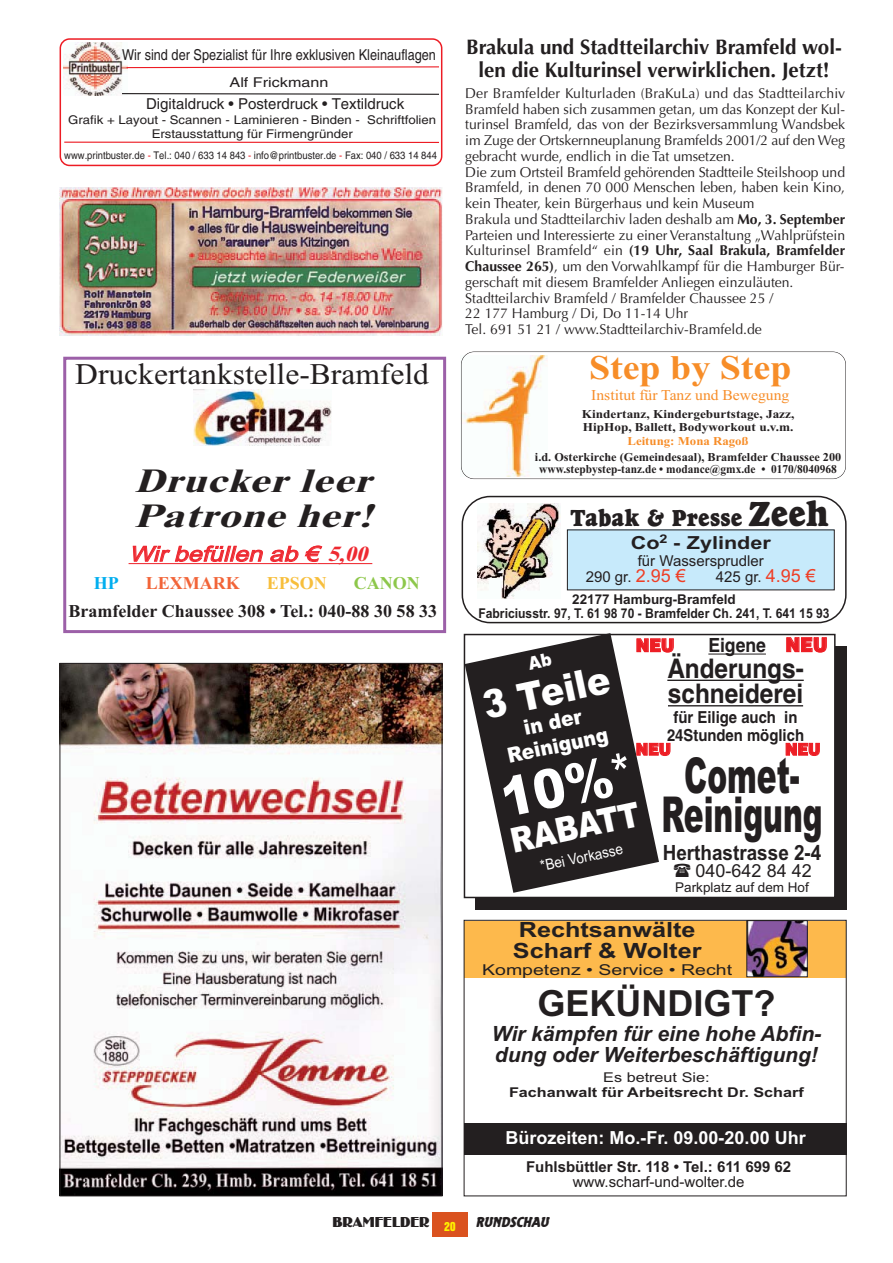
<style>
.page{position:relative;width:893px;height:1263px;background:#fff}
.page>*{position:absolute;margin:0;border:0;box-sizing:border-box;transform-origin:0 0}
.t1{font:900 54px "Arial";color:#fff;scale:.9 1}
.t2{font:900 49.5px/39px "Arial";color:#231f20;text-align:center;scale:.6 1}
.t3{font:900 39px "Arial";color:#fff;scale:.9 1}
.t4{font:700 36px "Arial";color:#231f20}
.t5{font:700 34.5px "Times New Roman";color:#f78d28;scale:1.1 1}
.t6{font:900 34.5px "Arial";color:#fff;scale:.85 1}
.t7{font:italic 700 condensed 33px/34.5px "Times New Roman";color:#231f20;scale:1.5 1}
.t8{font:30px "Times New Roman";color:#231f20;scale:1.05 1}
.t9{font:700 27px/25.5px "Helvetica";color:#231f20;scale:.9 1}
.t10{font:24px "Goudy Heavyface Cd";color:#231f20;scale:1.08 1}
.t11{font:700 21px/22.5px "Optima";color:#231f20;text-align:center}
.t12{font:italic 700 21px/21px "Arial";color:#231f20}
.t13{font:700 21px/21px "Arial";color:#231f20;scale:1.2 1}
.t14{font:italic 21px "Arial Unicode MS";color:#ee2931;scale:1.2 1}
.t15{font:700 21px "Arial";color:#231f20;scale:.9 1}
.t16{font:900 21px/24px "Arial";color:#fff;text-align:center;scale:.9 1}
.t17{font:700 19.5px "Helvetica";color:#231f20;scale:.9 1}
.t18{font:700 18px "Times New Roman";color:#231f20}
.t19{font:700 18px "Arial";color:#fff}
.t20{font:700 18px "Arial";color:#231f20;scale:1.2 1}
.t21{font:18px "Arial";color:#231f20}
.t22{font:700 18px "Times New Roman";color:#f26438}
.t23{font:700 18px "Times New Roman";color:#f7be3b}
.t24{font:700 18px "Times New Roman";color:#8dc74a}
.t25{font:900 18px "Helvetica";color:#ed1e25;scale:.9 1}
.t26{font:700 18px "Times New Roman";color:#00aeef}
.t27{font:700 16.5px/18px "Helvetica";color:#231f20;text-align:center;scale:.9 1}
.t28{font:900 16.5px "Helvetica";letter-spacing:-.005em;color:#ed1e25;scale:.9 1}
.t29{font:15px/16.5px "Arial";color:#231f20}
.t30{font:15px "Helvetica";color:#231f20;scale:.85 1}
.t31{font:15px "Helvetica";color:#231f20}
.t32{font:700 15px "Arial";color:#231f20}
.t33{font:15px "Times New Roman";color:#f78d28;scale:1.04 1}
.t34{font:15px "Arial";color:#231f20;scale:1.3 1}
.t35{font:15px "Birmingham";color:#231f20}
.t36{font:15px "Arial";color:#fff;scale:.9 1}
.t37{font:italic 15px "Elmshorn";color:#231f20}
.t38{font:14.25px/15.8px "Optima";color:#231f20}
.t39{font:700 13.5px/13.5px "Arial";color:#231f20;text-align:center}
.t40{font:700 13.5px "Arial";color:#231f20;scale:1.2 1}
.t41{font:13.5px "Arial";color:#231f20}
.t42{font:13.5px "Arial";color:#231f20;scale:1.2 1}
.t43{font:13.5px "Helvetica";color:#231f20;scale:1.2 1}
.t44{font:700 12px/12px "Times New Roman";color:#231f20;text-align:center}
.t45{font:12px/13.5px "Helvetica";color:#231f20;text-align:center;scale:1.1 1}
.t46{font:700 12px/13.5px "Times New Roman";color:#231f20;scale:1.1 1}
.t47{font:700 12px "Times New Roman";color:#f78d28;scale:1.07 1}
.t48{font:10.5px "Helvetica";color:#231f20;scale:.9 1}
.s1{color:#ed1c24}
.s2{font-family:"Times New Roman";font-weight:700;font-stretch:condensed}
.s3{font-weight:700}
.s4{font-size:36px}
.s5{font-size:18px;color:#ef3e25}
.s6{font-weight:900;color:#ed1e25}
.s7{font-weight:400}
</style>
<div class="page">
<div style="left:432px;top:1212px;width:35px;height:25px;background:#da521f"></div>
<div style="left:464px;top:921px;width:381px;height:56px;background:#fdb94c"></div>
<img style="left:748px;top:922px;width:57px;height:53px">
<div style="left:746px;top:920px;width:61px;height:57px;border:1px solid #231f20"></div>
<div style="left:464px;top:1123px;width:382px;height:31px;background:#231f20"></div>
<div style="left:463px;top:920px;width:383px;height:276px;border:1px solid #231f20"></div>
<img style="left:60px;top:187px;width:382px;height:149px">
<div style="left:63px;top:357px;width:383px;height:276px;border:3px solid #9c60a8"></div>
<hr style="left:128px;top:563px;width:190px;height:1px;background:#ee2931">
<hr style="left:318px;top:563px;width:54px;height:1px;background:#ee2931">
<img style="left:194px;top:389px;width:138px;height:57px">
<div style="left:475px;top:647px;width:371px;height:263px;background:#231f20"></div>
<div style="left:464px;top:635px;width:370px;height:262px;background:#fff"></div>
<div style="left:463px;top:634px;width:372px;height:264px;border:2px solid #231f20"></div>
<svg style="left:464px;top:633px;width:195px;height:260px;fill:#231f20"></svg>
<hr style="left:708px;top:654px;width:58px;height:1px;background:#231f20">
<hr style="left:667px;top:680px;width:136px;height:1px;background:#231f20">
<hr style="left:668px;top:705px;width:135px;height:1px;background:#231f20">
<svg style="left:60px;top:38px;width:382px;height:128px"></svg>
<img style="left:64px;top:43px;width:63px;height:52px">
<svg style="left:125px;top:66px;width:315px;height:3px"></svg>
<hr style="left:64px;top:142px;width:375px;height:1px;background:#ed1c24">
<svg style="left:121px;top:92px;width:319px;height:3px"></svg>
<svg style="left:461px;top:496px;width:385px;height:127px"></svg>
<img style="left:477px;top:503px;width:83px;height:96px">
<div style="left:567px;top:530px;width:267px;height:60px;background:#c7eafb"></div>
<img style="left:62px;top:665px;width:378px;height:529px">
<img style="left:460px;top:355px;width:87px;height:122px">
<div style="left:461px;top:352px;width:385px;height:127px;border:1px solid #231f20;border-radius:13px"></div>
<svg style="left:527px;top:652px;width:25px;height:18px"></svg>
<p class="t30" style="left:122px;top:49px;width:371px">Wir sind der Spezialist für Ihre exklusiven Kleinauflagen</p>
<p class="t43" style="left:229px;top:77px;width:84px">Alf Frickmann</p>
<p class="t31" style="left:146px;top:98px;width:260px">Digitaldruck • Posterdruck • Textildruck</p>
<p class="t45" style="left:68px;top:114px;width:336px">Grafik + Layout - Scannen - Laminieren - Binden - Schriftfolien<br>Erstausstattung für Firmengründer</p>
<p class="t48" style="left:64px;top:151px;width:415px">www.printbuster.de <span class="s1">-</span> Tel.: 040 / 633 14 843 <span class="s1">-</span> info@printbuster.de <span class="s1">-</span> Fax: 040 / 633 14 844</p>
<h3 class="t8" style="left:75px;top:364px;width:338px">Druckertankstelle-Bramfeld</h3>
<h3 class="t7" style="left:134px;top:467px;width:166px">Drucker leer<br>Patrone her!</h3>
<h3 class="t14" style="left:129px;top:542px;width:204px">Wir befüllen ab € <span class="s2">5,00</span></h3>
<p class="t18" style="left:68px;top:605px;width:370px">Bramfelder Chaussee 308 • Tel.: 040-88 30 58 33</p>
<p class="t26" style="left:94px;top:577px;width:27px">HP</p>
<p class="t22" style="left:146px;top:577px;width:95px">LEXMARK</p>
<p class="t23" style="left:267px;top:577px;width:62px">EPSON</p>
<p class="t24" style="left:354px;top:577px;width:67px">CANON</p>
<h3 class="t11" style="left:466px;top:38px;width:377px">Brakula und Stadtteilarchiv Bramfeld wol&shy;len die Kulturinsel verwirklichen. Jetzt!</h3>
<p class="t38" style="left:465px;top:87px;width:381px">Der Bramfelder Kulturladen (BraKuLa) und das Stadtteilarchiv Bramfeld haben sich zusammen getan, um das Konzept der Kul&shy;turinsel Bramfeld, das von der Bezirksversammlung Wandsbek im Zuge der Ortskernneuplanung Bramfelds 2001/2 auf den Weg gebracht wurde, endlich in die Tat umsetzen.<br>Die zum Ortsteil Bramfeld gehörenden Stadtteile Steilshoop und Bramfeld, in denen 70 000 Menschen leben, haben kein Kino, kein Theater, kein Bürgerhaus und kein Museum<br>Brakula und Stadtteilarchiv laden deshalb am <span class="s3">Mo, 3. September </span>Parteien und Interessierte zu einer Veranstaltung „Wahlprüfstein Kulturinsel Bramfeld“ ein <span class="s3">(19 Uhr, Saal Brakula, Bramfelder Chaussee 265)</span>, um den Vorwahlkampf für die Hamburger Bür&shy;gerschaft mit diesem Bramfelder Anliegen einzuläuten.<br>Stadtteilarchiv Bramfeld / Bramfelder Chaussee 25 /<br>22 177 Hamburg / Di, Do 11-14 Uhr<br>Tel. 691 51 21 / www.Stadtteilarchiv-Bramfeld.de</p>
<h3 class="t5" style="left:589px;top:356px;width:186px">Step by Step</h3>
<p class="t33" style="left:591px;top:390px;width:192px">Institut für Tanz und Bewegung</p>
<p class="t46" style="left:582px;top:409px;width:194px">Kindertanz, Kindergeburtstage, Jazz,<br>HipHop, Ballett, Bodyworkout u.v.m.</p>
<p class="t47" style="left:627px;top:437px;width:115px">Leitung: Mona Ragoß</p>
<p class="t44" style="left:535px;top:453px;width:308px">i.d. Osterkirche (Gemeindesaal), Bramfelder Chaussee 200 www.stepbystep-tanz.de • modance@gmx.de • 0170/8040968</p>
<h3 class="t10" style="left:570px;top:503px;width:241px">Tabak &amp; Presse <span class="s4">Zeeh</span></h3>
<p class="t20" style="left:630px;top:536px;width:118px">Co<sup>2</sup> - Zylinder</p>
<p class="t29" style="left:585px;top:554px;width:180px;text-indent:52px">für Wassersprudler<br>290 gr. <span class="s5">2.95 €</span></p>
<p class="t29" style="left:715px;top:570px;width:102px">425 gr. <span class="s5">4.95 €</span></p>
<p class="t39" style="left:478px;top:594px;width:353px">22177 Hamburg-Bramfeld<br>Fabriciusstr. 97, T. 61 98 70 - Bramfelder Ch. 241, T. 641 15 93</p>
<p class="t25" style="left:635px;top:639px;width:44px">NEU</p>
<h3 class="t17" style="left:708px;top:638px;width:134px">Eigene <span class="s6">NEU</span></h3>
<h3 class="t9" style="left:667px;top:658px;width:153px">Änderungs&shy;schneiderei</h3>
<p class="t27" style="left:667px;top:709px;width:154px">für Eilige auch in<br>24Stunden möglich</p>
<p class="t28" style="left:635px;top:743px;width:41px">NEU</p>
<p class="t28" style="left:785px;top:743px;width:41px">NEU</p>
<h2 class="t2" style="left:661px;top:761px;width:270px">Comet-<br>Reinigung</h2>
<h3 class="t15" style="left:662px;top:845px;width:178px">Herthastrasse 2-4</h3>
<p class="t21" style="left:695px;top:864px;width:118px">040-642 84 42</p>
<p class="t41" style="left:675px;top:882px;width:135px">Parkplatz auf dem Hof</p>
<h3 class="t3" style="left:480px;top:692px;width:144px;rotate:-12deg">3 Teile</h3>
<h3 class="t16" style="left:500px;top:723px;width:115px;rotate:-12deg">in der<br>Reinigung</h3>
<h1 class="t1" style="left:497px;top:780px;width:149px;rotate:-12deg">10%<span class="s7">*</span></h1>
<h3 class="t6" style="left:508px;top:828px;width:156px;rotate:-12deg">RABATT</h3>
<p class="t36" style="left:539px;top:861px;width:95px;rotate:-12deg">*Bei Vorkasse</p>
<h3 class="t13" style="left:513px;top:922px;width:159px">Rechtsanwälte<br>Scharf &amp; Wolter</h3>
<p class="t34" style="left:482px;top:964px;width:194px">Kompetenz • Service • Recht</p>
<h3 class="t4" style="left:537px;top:990px;width:239px">GEKÜNDIGT?</h3>
<h3 class="t12" style="left:491px;top:1025px;width:331px">Wir kämpfen für eine hohe Abfin&shy;dung oder Weiterbeschäftigung!</h3>
<p class="t42" style="left:603px;top:1072px;width:90px">Es betreut Sie:</p>
<p class="t40" style="left:509px;top:1087px;width:247px">Fachanwalt für Arbeitsrecht Dr. Scharf</p>
<p class="t19" style="left:505px;top:1131px;width:302px">Bürozeiten: Mo.-Fr. 09.00-20.00 Uhr</p>
<p class="t32" style="left:526px;top:1161px;width:267px">Fuhlsbüttler Str. 118 • Tel.: 611 699 62</p>
<p class="t29" style="left:573px;top:1175px;width:173px">www.scharf-und-wolter.de</p>
<p class="t35" style="left:332px;top:1217px;width:125px">BRAMFELDER <sub>20</sub></p>
<p class="t37" style="left:475px;top:1213px;width:76px">RUNDSCHAU</p>
</div>
